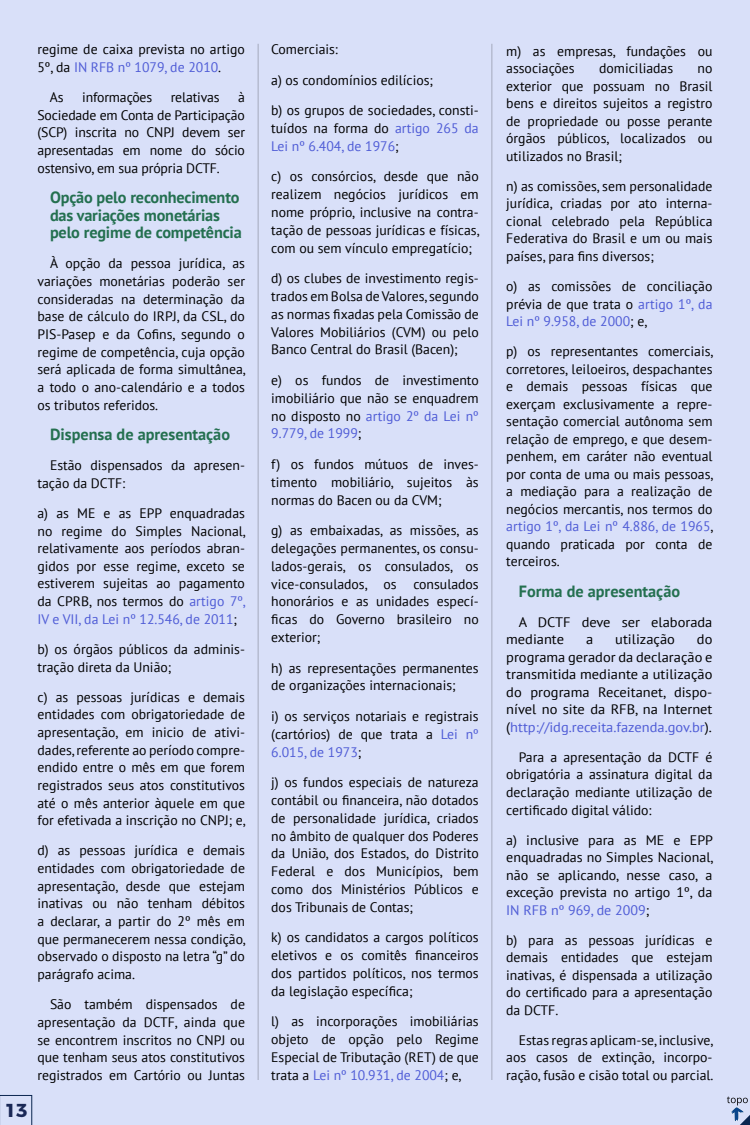
<style>
.page{position:relative;width:750px;height:1125px;background:#d9e0f9}
.page>*{position:absolute;margin:0;border:0;box-sizing:border-box;transform-origin:0 0}
.t1{font:700 18.75px "Montserrat";color:#1a2857}
.t2{font:700 16.25px/17.6px "PT Sans";letter-spacing:-.01em;color:#247050}
.t3{font:13.75px/17.6px "PT Sans";color:#000;text-align:justify}
.t4{font:13.75px/17.5px "PT Sans";color:#000;scale:1.05 1}
.s1{color:#4f5cd6}
</style>
<div class="page">
<svg style="left:0;top:1095px;width:32px;height:30px"></svg>
<hr style="left:258px;top:44px;width:1px;height:1036px;background:#000">
<hr style="left:492px;top:44px;width:1px;height:1036px;background:#000">
<svg style="left:727px;top:1097px;width:23px;height:28px"></svg>
<h1 class="t1" style="left:5px;top:1095px;width:24px">13</h1>
<p class="t3" style="left:38px;top:40px;width:209px">regime de caixa prevista no artigo<br>5º, da <span class="s1">IN RFB nº 1079, de 2010</span>.</p>
<p class="t3" style="left:50px;top:88px;width:15px">As</p>
<p class="t3" style="left:82px;top:88px;width:72px">informações</p>
<p class="t3" style="left:171px;top:88px;width:50px">relativas</p>
<p class="t3" style="left:38px;top:88px;width:209px;text-indent:201px">à Sociedade em Conta de Participação (SCP) inscrita no CNPJ devem ser apresentadas em nome do sócio ostensivo, em sua própria DCTF.</p>
<p class="t2" style="left:50px;top:188px;width:193px">Opção pelo reconhecimento das variações monetárias pelo regime de competência</p>
<p class="t3" style="left:38px;top:254px;width:210px;text-indent:12px">À opção da pessoa jurídica, as variações monetárias poderão ser consideradas na determinação da base de cálculo do IRPJ, da CSL, do PIS-Pasep e da Cofins, segundo o regime de competência, cuja opção será aplicada de forma simultânea, a todo o ano-calendário e a todos os tributos referidos.</p>
<p class="t2" style="left:50px;top:425px;width:182px">Dispensa de apresentação</p>
<p class="t3" style="left:38px;top:456px;width:209px;text-indent:12px">Estão dispensados da apresen&shy;tação da DCTF:</p>
<p class="t3" style="left:38px;top:504px;width:210px">a) as ME e as EPP enquadradas no regime do Simples Nacional, relativamente aos períodos abran&shy;gidos por esse regime, exceto se estiverem sujeitas ao pagamento da CPRB, nos termos do <span class="s1">artigo 7º, IV e VII, da Lei nº 12.546, de 2011</span>;</p>
<p class="t3" style="left:38px;top:640px;width:209px">b) os órgãos públicos da adminis&shy;tração direta da União;</p>
<p class="t3" style="left:38px;top:688px;width:210px">c) as pessoas jurídicas e demais entidades com obrigatoriedade de apresentação, em inicio de ativi&shy;dades, referente ao período compre&shy;endido entre o mês em que forem registrados seus atos constitutivos até o mês anterior àquele em que for efetivada a inscrição no CNPJ; e,</p>
<p class="t3" style="left:38px;top:842px;width:210px">d) as pessoas jurídica e demais entidades com obrigatoriedade de apresentação, desde que estejam inativas ou não tenham débitos a declarar, a partir do 2º mês em que permanecerem nessa condição, observado o disposto na letra “g” do parágrafo acima.</p>
<p class="t3" style="left:38px;top:995px;width:209px;text-indent:12px">São também dispensados de apresentação da DCTF, ainda que se encontrem inscritos no CNPJ ou que tenham seus atos constitutivos registrados em Cartório ou Juntas</p>
<p class="t3" style="left:271px;top:40px;width:68px">Comerciais:</p>
<p class="t3" style="left:271px;top:71px;width:163px">a) os condomínios edilícios;</p>
<p class="t3" style="left:271px;top:101px;width:209px">b) os grupos de sociedades, consti&shy;tuídos na forma do <span class="s1">artigo 265 da Lei nº 6.404, de 1976</span>;</p>
<p class="t3" style="left:271px;top:167px;width:210px">c) os consórcios, desde que não realizem negócios jurídicos em nome próprio, inclusive na contra&shy;tação de pessoas jurídicas e físicas, com ou sem vínculo empregatício;</p>
<p class="t3" style="left:271px;top:269px;width:209px">d) os clubes de investimento regis&shy;trados em Bolsa de Valores, segundo as normas fixadas pela Comissão de Valores Mobiliários (CVM) ou pelo Banco Central do Brasil (Bacen);</p>
<p class="t3" style="left:271px;top:371px;width:209px">e) os fundos de investimento imobiliário que não se enquadrem no disposto no <span class="s1">artigo 2º da Lei nº 9.779, de 1999</span>;</p>
<p class="t3" style="left:271px;top:455px;width:209px">f) os fundos mútuos de inves&shy;timento mobiliário, sujeitos às normas do Bacen ou da CVM;</p>
<p class="t3" style="left:271px;top:521px;width:209px">g) as embaixadas, as missões, as delegações permanentes, os consu&shy;lados-gerais, os consulados, os vice-consulados, os consulados honorários e as unidades especí&shy;ficas do Governo brasileiro no exterior;</p>
<p class="t3" style="left:271px;top:658px;width:209px">h) as representações permanentes de organizações internacionais;</p>
<p class="t3" style="left:271px;top:707px;width:209px">i) os serviços notariais e registrais (cartórios) de que trata a <span class="s1">Lei nº 6.015, de 1973</span>;</p>
<p class="t3" style="left:271px;top:773px;width:209px">j) os fundos especiais de natureza contábil ou financeira, não dotados de personalidade jurídica, criados no âmbito de qualquer dos Poderes da União, dos Estados, do Distrito Federal e dos Municípios, bem como dos Ministérios Públicos e dos Tribunais de Contas;</p>
<p class="t3" style="left:271px;top:928px;width:209px">k) os candidatos a cargos políticos eletivos e os comitês financeiros dos partidos políticos, nos termos da legislação específica;</p>
<p class="t3" style="left:271px;top:1012px;width:209px">l) as incorporações imobiliárias objeto de opção pelo Regime Especial de Tributação (RET) de que trata a <span class="s1">Lei nº 10.931, de 2004</span>; e,</p>
<p class="t3" style="left:506px;top:42px;width:208px">m) as empresas, fundações ou associações</p>
<p class="t3" style="left:599px;top:59px;width:76px">domiciliadas</p>
<p class="t3" style="left:506px;top:59px;width:208px;text-indent:191px">no exterior que possuam no Brasil bens e direitos sujeitos a registro de propriedade ou posse perante órgãos públicos, localizados ou utilizados no Brasil;</p>
<p class="t3" style="left:506px;top:177px;width:208px">n) as comissões, sem personalidade jurídica, criadas por ato interna&shy;cional celebrado pela República Federativa do Brasil e um ou mais países, para fins diversos;</p>
<p class="t3" style="left:506px;top:277px;width:208px">o) as comissões de conciliação prévia de que trata o <span class="s1">artigo 1º, da Lei nº 9.958, de 2000</span>; e,</p>
<p class="t3" style="left:506px;top:342px;width:209px">p) os representantes comerciais, corretores, leiloeiros, despachantes e demais pessoas físicas que exerçam exclusivamente a repre&shy;sentação comercial autônoma sem relação de emprego, e que desem&shy;penhem, em caráter não eventual por conta de uma ou mais pessoas, a mediação para a realização de negócios mercantis, nos termos do <span class="s1">artigo 1º, da Lei nº 4.886, de 1965</span>, quando praticada por conta de terceiros.</p>
<p class="t2" style="left:519px;top:582px;width:163px">Forma de apresentação</p>
<p class="t4" style="left:506px;top:613px;width:198px;text-indent:13px">A DCTF deve ser elaborada mediante</p>
<p class="t4" style="left:586px;top:630px;width:8px">a</p>
<p class="t4" style="left:615px;top:630px;width:58px">utilização</p>
<p class="t4" style="left:506px;top:630px;width:198px;text-align:justify;text-indent:191px">do programa gerador da declaração e transmitida mediante a utilização do programa Receitanet, dispo&shy;nível no site da RFB, na Internet (<span class="s1">http://idg.receita.fazenda.gov.br</span>).</p>
<p class="t3" style="left:506px;top:748px;width:208px;text-indent:12px">Para a apresentação da DCTF é obrigatória a assinatura digital da declaração mediante utilização de certificado digital válido:</p>
<p class="t3" style="left:506px;top:831px;width:209px">a) inclusive para as ME e EPP enquadradas no Simples Nacional, não se aplicando, nesse caso, a exceção prevista no artigo 1º, da <span class="s1">IN RFB nº 969, de 2009</span>;</p>
<p class="t3" style="left:506px;top:931px;width:208px">b) para as pessoas jurídicas e demais entidades que estejam inativas, é dispensada a utilização do certificado para a apresentação da DCTF.</p>
<p class="t3" style="left:506px;top:1031px;width:209px;text-indent:12px">Estas regras aplicam-se, inclusive, aos casos de extinção, incorpo&shy;ração, fusão e cisão total ou parcial.</p>
</div>
